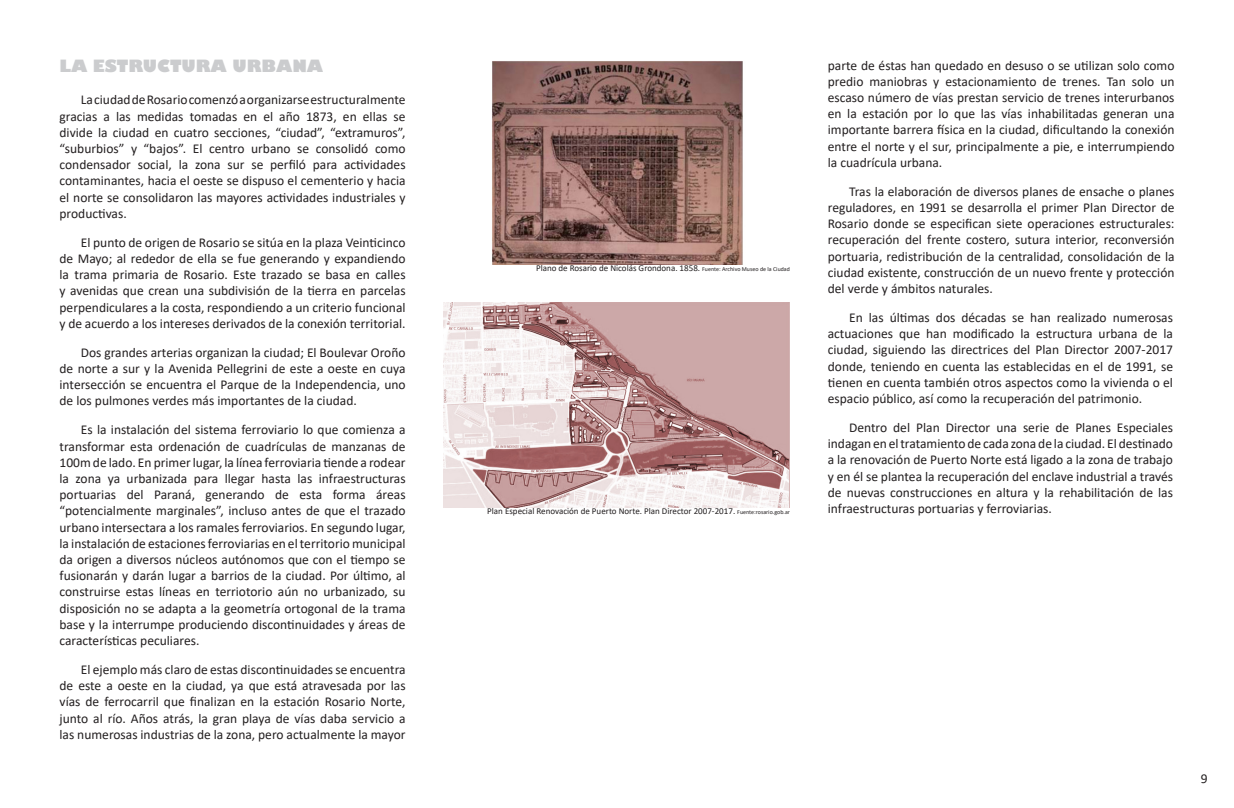
<style>
.page{position:relative;width:1234px;height:808px;background:#fff}
.page>*{position:absolute;margin:0;border:0;box-sizing:border-box;transform-origin:0 0}
.t1{font:800 16.5px "Gill Sans";color:#cbccce}
.t2{font:13.5px/16.2px "Calibri";color:#231f20;text-align:justify}
.t3{font:9px "Calibri";color:#231f20}
.s1{font-size:6px}
</style>
<div class="page">
<img style="left:443px;top:303px;width:346px;height:204px">
<img style="left:492px;top:61px;width:251px;height:204px">
<p class="t1" style="left:60px;top:56px;width:265px">LA ESTRUCTURA URBANA</p>
<p class="t2" style="left:60px;top:91px;width:347px;text-indent:21px">La ciudad de Rosario comenzó a organizarse estructuralmente gracias a las medidas tomadas en el año 1873, en ellas se divide la ciudad en cuatro secciones, “ciudad”, “extramuros”, “suburbios” y “bajos”. El centro urbano se consolidó como condensador social, la zona sur se perfiló para actividades contaminantes, hacia el oeste se dispuso el cementerio y hacia el norte se consolidaron las mayores actividades industriales y productivas.</p>
<p class="t2" style="left:60px;top:234px;width:347px;text-indent:21px">El punto de origen de Rosario se sitúa en la plaza Veinticinco de Mayo; al rededor de ella se fue generando y expandiendo la trama primaria de Rosario. Este trazado se basa en calles y avenidas que crean una subdivisión de la tierra en parcelas perpendiculares a la costa, respondiendo a un criterio funcional y de acuerdo a los intereses derivados de la conexión territorial.</p>
<p class="t2" style="left:60px;top:344px;width:347px;text-indent:21px">Dos grandes arterias organizan la ciudad; El Boulevar Oroño de norte a sur y la Avenida Pellegrini de este a oeste en cuya intersección se encuentra el Parque de la Independencia, uno de los pulmones verdes más importantes de la ciudad.</p>
<p class="t2" style="left:60px;top:421px;width:347px;text-indent:21px">Es la instalación del sistema ferroviario lo que comienza a transformar esta ordenación de cuadrículas de manzanas de 100m de lado. En primer lugar, la línea ferroviaria tiende a rodear la zona ya urbanizada para llegar hasta las infraestructuras portuarias del Paraná, generando de esta forma áreas “potencialmente marginales”, incluso antes de que el trazado urbano intersectara a los ramales ferroviarios. En segundo lugar, la instalación de estaciones ferroviarias en el territorio municipal da origen a diversos núcleos autónomos que con el tiempo se fusionarán y darán lugar a barrios de la ciudad. Por último, al construirse estas líneas en terriotorio aún no urbanizado, su disposición no se adapta a la geometría ortogonal de la trama base y la interrumpe produciendo discontinuidades y áreas de características peculiares.</p>
<p class="t2" style="left:60px;top:661px;width:347px;text-indent:21px">El ejemplo más claro de estas discontinuidades se encuentra de este a oeste en la ciudad, ya que está atravesada por las vías de ferrocarril que finalizan en la estación Rosario Norte, junto al río. Años atrás, la gran playa de vías daba servicio a las numerosas industrias de la zona, pero actualmente la mayor</p>
<p class="t3" style="left:536px;top:262px;width:255px">Plano de Rosario de Nicolás Grondona. 1858. <span class="s1">Fuente: Archivo Museo de la Ciudad</span></p>
<p class="t2" style="left:827px;top:57px;width:348px">parte de éstas han quedado en desuso o se utilizan solo como predio maniobras y estacionamiento de trenes. Tan solo un escaso número de vías prestan servicio de trenes interurbanos en la estación por lo que las vías inhabilitadas generan una importante barrera física en la ciudad, dificultando la conexión entre el norte y el sur, principalmente a pie, e interrumpiendo la cuadrícula urbana.</p>
<p class="t2" style="left:827px;top:183px;width:348px;text-indent:21px">Tras la elaboración de diversos planes de ensache o planes reguladores, en 1991 se desarrolla el primer Plan Director de Rosario donde se especifican siete operaciones estructurales: recuperación del frente costero, sutura interior, reconversión portuaria, redistribución de la centralidad, consolidación de la ciudad existente, construcción de un nuevo frente y protección del verde y ámbitos naturales.</p>
<p class="t2" style="left:827px;top:309px;width:347px;text-indent:21px">En las últimas dos décadas se han realizado numerosas actuaciones que han modificado la estructura urbana de la ciudad, siguiendo las directrices del Plan Director 2007-2017 donde, teniendo en cuenta las establecidas en el de 1991, se tienen en cuenta también otros aspectos como la vivienda o el espacio público, así como la recuperación del patrimonio.</p>
<p class="t2" style="left:827px;top:419px;width:347px;text-indent:21px">Dentro del Plan Director una serie de Planes Especiales indagan en el tratamiento de cada zona de la ciudad. El destinado a la renovación de Puerto Norte está ligado a la zona de trabajo y en él se plantea la recuperación del enclave industrial a través de nuevas construcciones en altura y la rehabilitación de las</p>
<p class="t3" style="left:487px;top:505px;width:304px">Plan Especial Renovación de Puerto Norte. Plan Director 2007-2017. <span class="s1">Fuente:rosario.gob.ar</span></p>
<p class="t2" style="left:827px;top:500px;width:225px">infraestructuras portuarias y ferroviarias.</p>
<p class="t2" style="left:1200px;top:770px;width:8px">9</p>
</div>
